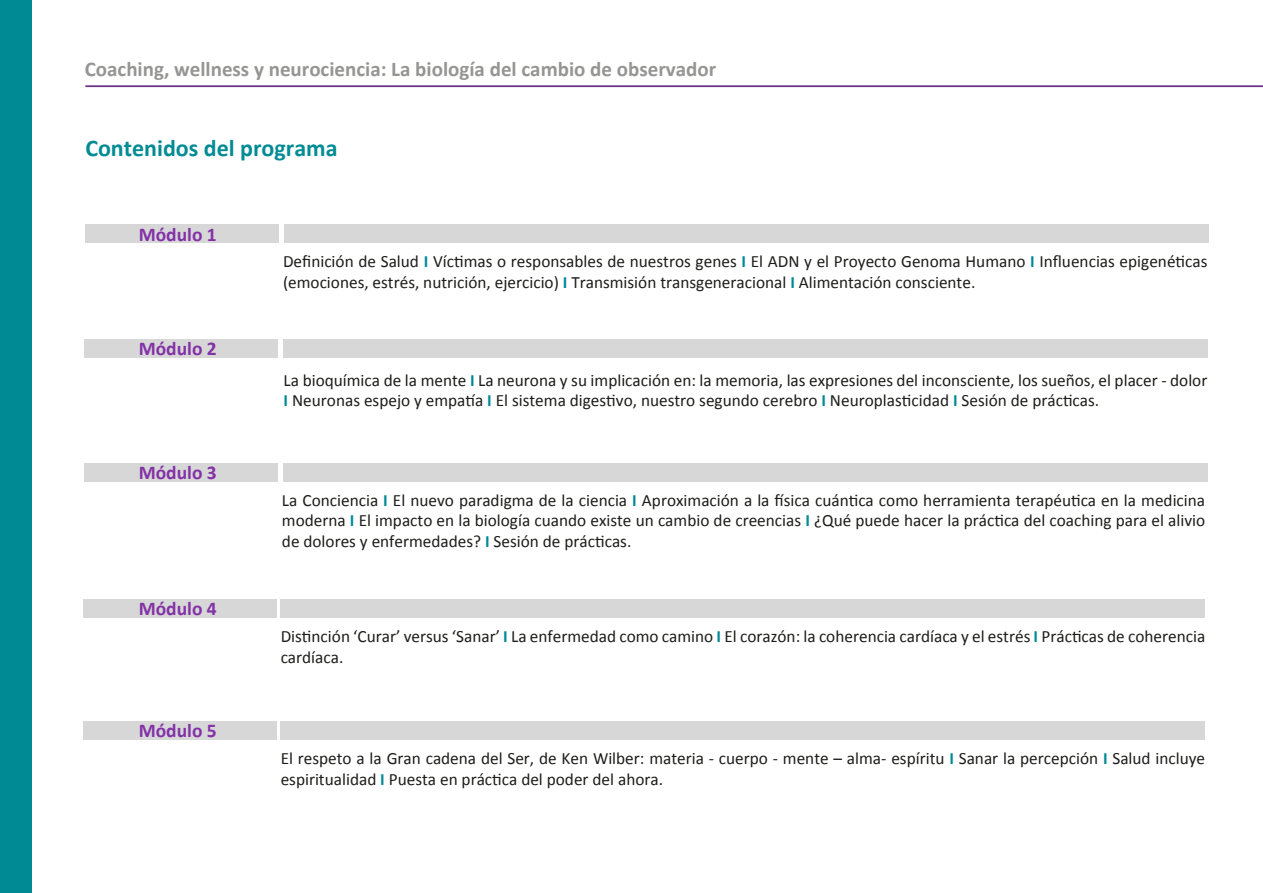
<style>
.page{position:relative;width:1263px;height:893px;background:#fff}
.page>*{position:absolute;margin:0;border:0;box-sizing:border-box;transform-origin:0 0}
.t1{font:700 24px "Calibri";color:#018b94}
.t2{font:700 21px "Calibri";color:#959594}
.t3{font:700 19.5px "Calibri";color:#8331a7}
.t4{font:17.25px/20.7px "Calibri";color:#1d1d1b}
.s1{font-weight:700;color:#008996}
</style>
<div class="page">
<hr style="left:85px;top:85px;width:1178px;height:2px;background:#6f3087">
<div style="left:0;top:0;width:32px;height:893px;background:#008a94"></div>
<div style="left:85px;top:224px;width:193px;height:19px;background:#d7d7d7"></div>
<div style="left:284px;top:224px;width:925px;height:19px;background:#d7d7d7"></div>
<div style="left:84px;top:339px;width:194px;height:19px;background:#d7d7d7"></div>
<div style="left:283px;top:339px;width:924px;height:19px;background:#d7d7d7"></div>
<div style="left:84px;top:463px;width:193px;height:18px;background:#d7d7d7"></div>
<div style="left:283px;top:463px;width:924px;height:18px;background:#d7d7d7"></div>
<div style="left:83px;top:599px;width:193px;height:19px;background:#d7d7d7"></div>
<div style="left:281px;top:599px;width:924px;height:19px;background:#d7d7d7"></div>
<div style="left:83px;top:721px;width:193px;height:19px;background:#d7d7d7"></div>
<div style="left:281px;top:721px;width:924px;height:19px;background:#d7d7d7"></div>
<p class="t2" style="left:85px;top:54px;width:633px">Coaching, wellness y neurociencia: La biología del cambio de observador</p>
<h1 class="t1" style="left:85px;top:131px;width:254px">Contenidos del programa</h1>
<p class="t3" style="left:139px;top:221px;width:80px">Módulo 1</p>
<p class="t3" style="left:139px;top:335px;width:80px">Módulo 2</p>
<p class="t3" style="left:139px;top:459px;width:80px">Módulo 3</p>
<p class="t3" style="left:139px;top:595px;width:80px">Módulo 4</p>
<p class="t3" style="left:139px;top:717px;width:80px">Módulo 5</p>
<p class="t4" style="left:283px;top:251px;width:926px">Definición de Salud <span class="s1">I</span> Víctimas o responsables de nuestros genes <span class="s1">I</span> El ADN y el Proyecto Genoma Humano <span class="s1">I</span> Influencias epigenéticas (emociones, estrés, nutrición, ejercicio) <span class="s1">I</span> Transmisión transgeneracional <span class="s1">I</span> Alimentación consciente.</p>
<p class="t4" style="left:284px;top:369px;width:925px">La bioquímica de la mente <span class="s1">I</span> La neurona y su implicación en: la memoria, las expresiones del inconsciente, los sueños, el placer - dolor<br><span class="s1">I</span> Neuronas espejo y empatía <span class="s1">I</span> El sistema digestivo, nuestro segundo cerebro <span class="s1">I</span> Neuroplasticidad <span class="s1">I</span> Sesión de prácticas.</p>
<p class="t4" style="left:282px;top:489px;width:925px;text-align:justify">La Conciencia <span class="s1">I</span> El nuevo paradigma de la ciencia <span class="s1">I</span> Aproximación a la física cuántica como herramienta terapéutica en la medicina moderna <span class="s1">I</span> El impacto en la biología cuando existe un cambio de creencias <span class="s1">I</span> ¿Qué puede hacer la práctica del coaching para el alivio de dolores y enfermedades? <span class="s1">I</span> Sesión de prácticas.</p>
<p class="t4" style="left:281px;top:625px;width:926px">Distinción ‘Curar’ versus ‘Sanar’ <span class="s1">I</span> La enfermedad como camino <span class="s1">I</span> El corazón: la coherencia cardíaca y el estrés <span class="s1">I</span> Prácticas de coherencia cardíaca.</p>
<p class="t4" style="left:281px;top:747px;width:926px">El respeto a la Gran cadena del Ser, de Ken Wilber: materia - cuerpo - mente – alma- espíritu <span class="s1">I</span> Sanar la percepción <span class="s1">I</span> Salud incluye espiritualidad <span class="s1">I</span> Puesta en práctica del poder del ahora.</p>
</div>
